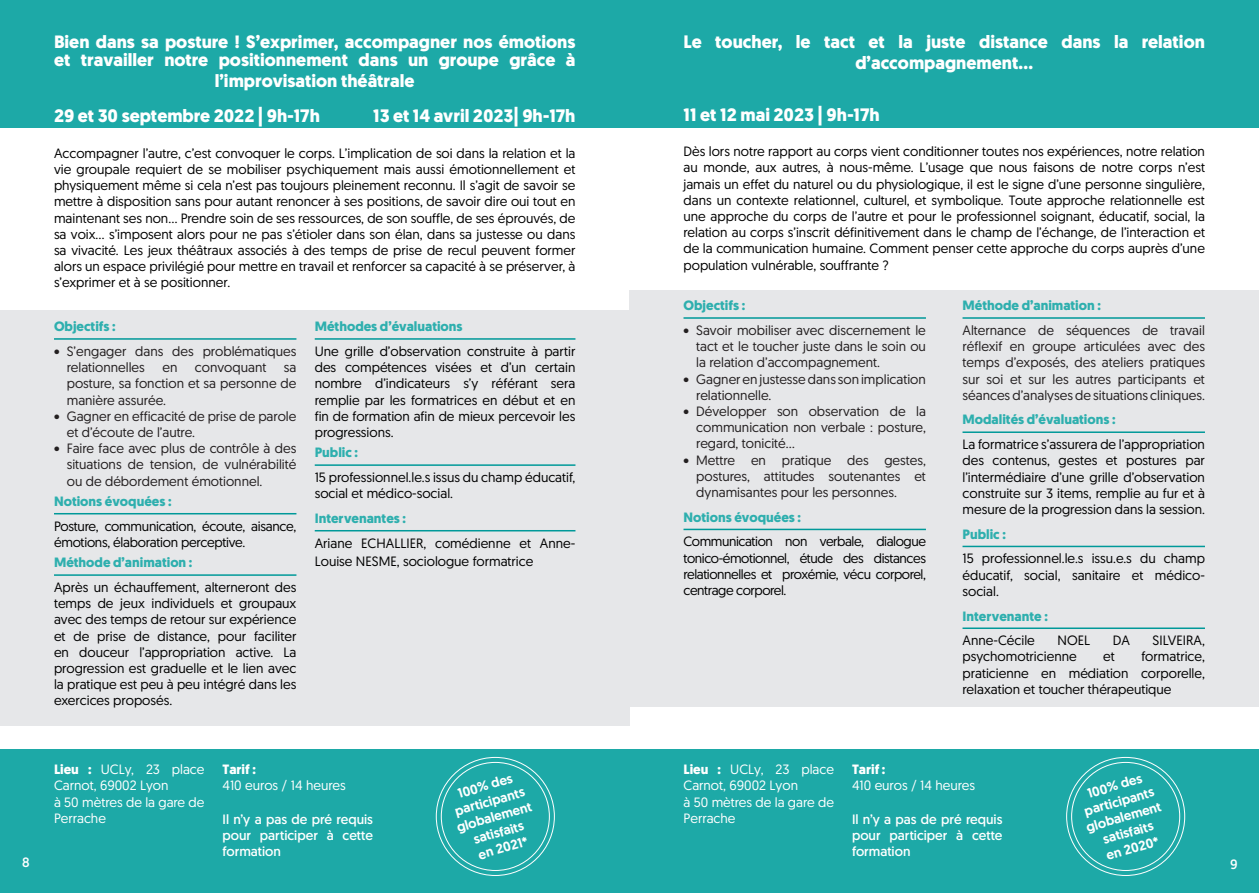
<style>
.page{position:relative;width:1259px;height:893px;background:#fff}
.page>*{position:absolute;margin:0;border:0;box-sizing:border-box;transform-origin:0 0}
.t1{font:700 18px/21.6px "Geomanist";color:#fff;text-align:center}
.t2{font:700 17.85px/18px "Geomanist";color:#fff}
.t3{font:13.5px/16.2px "Geomanist";color:#000;text-align:justify}
.t4{font:13.5px/16.2px "Geomanist";color:#231f20;text-align:justify}
.t5{font:700 13.5px "Geomanist";color:#2eafae}
.t6{font:13.5px/16.2px "Geomanist";color:#fff}
.t7{font:13.5px/16.2px "Geomanist";color:#fff;text-align:justify}
.t8{font:500 13.5px/16.2px "Geomanist";color:#fff;text-align:center}
.t9{font:13.5px/16.2px "Geomanist";letter-spacing:-.02em;color:#000}
.t10{font:700 13.5px "Geomanist";color:#fff}
.s1{font-weight:700}
</style>
<div class="page">
<div style="left:629px;top:749px;width:630px;height:144px;background:#1da9a7"></div>
<div style="left:629px;top:0;width:630px;height:128px;background:#1da9a7"></div>
<div style="left:0;top:749px;width:629px;height:144px;background:#1da9a7"></div>
<div style="left:0;top:0;width:629px;height:128px;background:#1da9a7"></div>
<div style="left:0;top:310px;width:629px;height:416px;background:#e6e7e9"></div>
<hr style="left:54px;top:338px;width:242px;height:2px;background:#099">
<hr style="left:54px;top:513px;width:242px;height:1px;background:#099">
<hr style="left:54px;top:574px;width:242px;height:2px;background:#099">
<hr style="left:315px;top:338px;width:260px;height:2px;background:#099">
<hr style="left:315px;top:464px;width:260px;height:2px;background:#099">
<hr style="left:315px;top:530px;width:260px;height:1px;background:#099">
<div style="left:629px;top:290px;width:630px;height:417px;background:#e6e7e9"></div>
<hr style="left:683px;top:317px;width:243px;height:2px;background:#099">
<hr style="left:683px;top:529px;width:243px;height:1px;background:#099">
<hr style="left:962px;top:317px;width:243px;height:2px;background:#099">
<hr style="left:962px;top:431px;width:243px;height:2px;background:#099">
<hr style="left:962px;top:546px;width:243px;height:1px;background:#099">
<hr style="left:962px;top:627px;width:243px;height:2px;background:#099">
<p class="t2" style="left:54px;top:32px;width:523px">Bien dans sa posture ! S’exprimer, accompagner nos émotions et travailler notre positionnement dans un groupe grâce à</p>
<p class="t2" style="left:215px;top:72px;width:201px">l’improvisation théâtrale</p>
<p class="t1" style="left:54px;top:105px;width:267px">29 et 30 septembre 2022 | 9h-17h</p>
<p class="t1" style="left:373px;top:105px;width:204px">13 et 14 avril 2023| 9h-17h</p>
<p class="t3" style="left:54px;top:144px;width:523px">Accompagner l’autre, c’est convoquer le corps. L’implication de soi dans la relation et la vie groupale requiert de se mobiliser psychiquement mais aussi émotionnellement et physiquement même si cela n’est pas toujours pleinement reconnu. Il s’agit de savoir se mettre à disposition sans pour autant renoncer à ses positions, de savoir dire oui tout en maintenant ses non... Prendre soin de ses ressources, de son souffle, de ses éprouvés, de sa voix... s’imposent alors pour ne pas s’étioler dans son élan, dans sa justesse ou dans sa vivacité. Les jeux théâtraux associés à des temps de prise de recul peuvent former alors un espace privilégié pour mettre en travail et renforcer sa capacité à se préserver, à s’exprimer et à se positionner.</p>
<p class="t5" style="left:54px;top:317px;width:63px">Objectifs :</p>
<p class="t4" style="left:67px;top:343px;width:231px;text-indent:-13px">• S’engager dans des problématiques relationnelles</p>
<p class="t5" style="left:315px;top:317px;width:149px">Méthodes d’évaluations</p>
<p class="t3" style="left:315px;top:343px;width:262px">Une grille d’observation construite à partir des compétences visées et d’un certain nombre d’indicateurs s’y référant sera remplie par les formatrices en début et en fin de formation afin de mieux percevoir les progressions.</p>
<p class="t5" style="left:315px;top:444px;width:45px">Public :</p>
<p class="t3" style="left:315px;top:469px;width:262px">15 professionnel.le.s issus du champ éducatif, social et médico-social.</p>
<p class="t5" style="left:315px;top:509px;width:93px">Intervenantes :</p>
<p class="t3" style="left:315px;top:534px;width:262px;line-height:18px">Ariane ECHALLIER, comédienne et Anne-<br>Louise NESME, sociologue formatrice</p>
<p class="t4" style="left:162px;top:359px;width:17px">en</p>
<p class="t4" style="left:195px;top:359px;width:73px">convoquant</p>
<p class="t4" style="left:67px;top:359px;width:231px;text-indent:217px">sa posture, sa fonction et sa personne de manière assurée.</p>
<p class="t4" style="left:67px;top:407px;width:231px;text-indent:-13px">• Gagner en efficacité de prise de parole et d’écoute de l’autre.</p>
<p class="t4" style="left:67px;top:440px;width:231px;text-indent:-13px">• Faire face avec plus de contrôle à des situations de tension, de vulnérabilité ou de débordement émotionnel.</p>
<p class="t5" style="left:54px;top:492px;width:119px">Notions évoquées :</p>
<p class="t9" style="left:54px;top:517px;width:244px">Posture, communication, écoute, aisance, émotions, élaboration perceptive.</p>
<p class="t5" style="left:54px;top:554px;width:140px">Méthode d’animation :</p>
<p class="t3" style="left:54px;top:579px;width:244px">Après un échauffement, alterneront des temps de jeux individuels et groupaux avec des temps de retour sur expérience et de prise de distance, pour faciliter en douceur l’appropriation active. La progression est graduelle et le lien avec la pratique est peu à peu intégré dans les exercices proposés.</p>
<p class="t1" style="left:683px;top:30px;width:523px">Le toucher, le tact et la juste distance dans la relation d’accompagnement…</p>
<p class="t1" style="left:683px;top:104px;width:198px">11 et 12 mai 2023 | 9h-17h</p>
<p class="t3" style="left:683px;top:143px;width:523px">Dès lors notre rapport au corps vient conditionner toutes nos expériences, notre relation au monde, aux autres, à nous-même. L’usage que nous faisons de notre corps n’est jamais un effet du naturel ou du physiologique, il est le signe d’une personne singulière, dans un contexte relationnel, culturel, et symbolique. Toute approche relationnelle est une approche du corps de l’autre et pour le professionnel soignant, éducatif, social, la relation au corps s’inscrit définitivement dans le champ de l’échange, de l’interaction et de la communication humaine. Comment penser cette approche du corps auprès d’une population vulnérable, souffrante ?</p>
<p class="t5" style="left:683px;top:296px;width:63px">Objectifs :</p>
<p class="t4" style="left:696px;top:322px;width:231px;text-indent:-13px">• Savoir mobiliser avec discernement le tact et le toucher juste dans le soin ou la relation d’accompagnement.</p>
<p class="t4" style="left:696px;top:370px;width:231px;text-indent:-13px">• Gagner en justesse dans son implication relationnelle.</p>
<p class="t4" style="left:696px;top:403px;width:231px;text-indent:-13px">• Développer son observation de la communication non verbale : posture, regard, tonicité…</p>
<p class="t4" style="left:696px;top:451px;width:231px;text-indent:-13px">• Mettre en pratique des gestes, postures, attitudes soutenantes et dynamisantes pour les personnes.</p>
<p class="t5" style="left:683px;top:508px;width:119px">Notions évoquées :</p>
<p class="t3" style="left:683px;top:533px;width:244px">Communication non verbale, dialogue tonico-émotionnel, étude des distances relationnelles et proxémie, vécu corporel, centrage corporel.</p>
<p class="t5" style="left:962px;top:296px;width:140px">Méthode d’animation :</p>
<p class="t4" style="left:962px;top:322px;width:244px">Alternance de séquences de travail réflexif en groupe articulées avec des temps d’exposés, des ateliers pratiques sur soi et sur les autres participants et séances d’analyses de situations cliniques.</p>
<p class="t5" style="left:962px;top:411px;width:155px">Modalités d’évaluations :</p>
<p class="t3" style="left:962px;top:436px;width:244px">La formatrice s’assurera de l’appropriation des contenus, gestes et postures par l’intermédiaire d’une grille d’observation construite sur 3 items, remplie au fur et à mesure de la progression dans la session.</p>
<p class="t5" style="left:962px;top:525px;width:45px">Public :</p>
<p class="t3" style="left:962px;top:550px;width:244px">15 professionnel.le.s issu.e.s du champ éducatif, social, sanitaire et médico&shy;social.</p>
<p class="t5" style="left:962px;top:607px;width:87px">Intervenante :</p>
<p class="t3" style="left:962px;top:632px;width:74px">Anne-Cécile</p>
<p class="t3" style="left:1057px;top:632px;width:34px">NOEL</p>
<p class="t3" style="left:1113px;top:632px;width:19px">DA</p>
<p class="t3" style="left:1152px;top:632px;width:54px">SILVEIRA,</p>
<p class="t3" style="left:962px;top:648px;width:116px">psychomotricienne</p>
<p class="t3" style="left:1103px;top:648px;width:13px">et</p>
<p class="t3" style="left:962px;top:648px;width:244px;text-indent:179px">formatrice, praticienne en médiation corporelle, relaxation et toucher thérapeutique</p>
<p class="t6" style="left:54px;top:761px;width:152px"><span class="s1">Lieu :</span> UCLy, 23 place<br>Carnot, 69002 Lyon<br>à 50 mètres de la gare de<br>Perrache</p>
<p class="t10" style="left:222px;top:760px;width:35px">Tarif :</p>
<p class="t6" style="left:683px;top:761px;width:152px"><span class="s1">Lieu :</span> UCLy, 23 place<br>Carnot, 69002 Lyon<br>à 50 mètres de la gare de<br>Perrache</p>
<p class="t10" style="left:852px;top:760px;width:35px">Tarif :</p>
<p class="t8" style="left:446px;top:788px;width:79px;rotate:-16deg">100% des participants globalement satisfaits<br>en 2021*</p>
<p class="t8" style="left:1075px;top:788px;width:79px;rotate:-16deg">100% des participants globalement satisfaits<br>en 2020*</p>
<p class="t6" style="left:222px;top:777px;width:125px">410 euros / 14 heures</p>
<p class="t7" style="left:222px;top:811px;width:152px">Il n’y a pas de pré requis pour participer à cette formation</p>
<p class="t6" style="left:852px;top:777px;width:125px">410 euros / 14 heures</p>
<p class="t7" style="left:852px;top:811px;width:152px">Il n’y a pas de pré requis pour participer à cette formation</p>
<p class="t7" style="left:22px;top:853px;width:9px">8</p>
<p class="t7" style="left:1230px;top:856px;width:9px">9</p>
</div>
